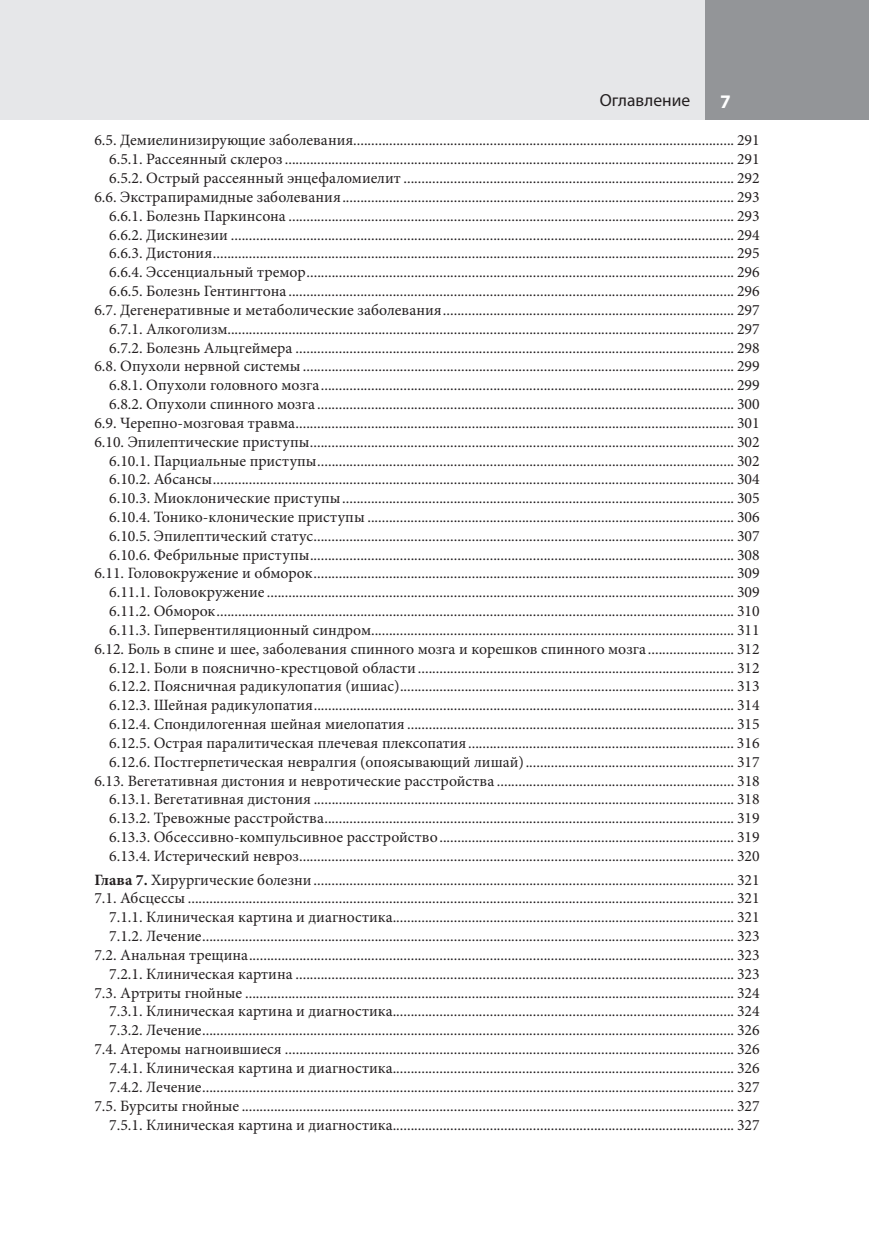
<style>
.page{position:relative;width:869px;height:1241px;background:#fff}
.page>*{position:absolute;margin:0;border:0;box-sizing:border-box;transform-origin:0 0}
.t1{font:700 19.25px "Myriad Pro";color:#fff}
.t2{font:17.5px "Myriad Pro";color:#231f20}
.t3{font:15.75px/18.7px "Minion Pro";color:#231f20;text-align:right}
.s1{font-weight:700}
</style>
<div class="page">
<div style="left:704px;top:0;width:164px;height:119px;background:#939598"></div>
<div style="left:26px;top:0;width:678px;height:119px;background:#e6e7e9"></div>
<div style="left:0;top:0;width:24px;height:119px;background:#e6e7e9"></div>
<p class="t2" style="left:599px;top:90px;width:92px">Оглавление</p>
<p class="t1" style="left:719px;top:90px;width:12px">7</p>
<p class="t3" style="left:94px;top:132px;width:666px">6.5. Демиелинизирующие заболевания.......................................................................................................... 291<br>6.5.1. Рассеянный склероз ............................................................................................................................. 291<br>6.5.2. Острый рассеянный энцефаломиелит ............................................................................................ 292<br>6.6. Экстрапирамидные заболевания ............................................................................................................. 293<br>6.6.1. Болезнь Паркинсона ............................................................................................................................ 293<br>6.6.2. Дискинезии ............................................................................................................................................ 294<br>6.6.3. Дистония ................................................................................................................................................. 295<br>6.6.4. Эссенциальный тремор ....................................................................................................................... 296<br>6.6.5. Болезнь Гентингтона ............................................................................................................................ 296<br>6.7. Дегенеративные и метаболические заболевания ................................................................................. 297<br>6.7.1. Алкоголизм............................................................................................................................................. 297<br>6.7.2. Болезнь Альцгеймера .......................................................................................................................... 298<br>6.8. Опухоли нервной системы ........................................................................................................................ 299<br>6.8.1. Опухоли головного мозга ................................................................................................................... 299<br>6.8.2. Опухоли спинного мозга .................................................................................................................... 300<br>6.9. Черепно-мозговая травма .......................................................................................................................... 301<br>6.10. Эпилептические приступы ...................................................................................................................... 302<br>6.10.1. Парциальные приступы .................................................................................................................... 302<br>6.10.2. Абсансы ................................................................................................................................................. 304<br>6.10.3. Миоклонические приступы ............................................................................................................. 305<br>6.10.4. Тонико-клонические приступы ...................................................................................................... 306<br>6.10.5. Эпилептический статус ..................................................................................................................... 307<br>6.10.6. Фебрильные приступы ...................................................................................................................... 308<br>6.11. Головокружение и обморок ..................................................................................................................... 309<br>6.11.1. Головокружение .................................................................................................................................. 309<br>6.11.2. Обморок ................................................................................................................................................ 310<br>6.11.3. Гипервентиляционный синдром..................................................................................................... 311<br>6.12. Боль в спине и шее, заболевания спинного мозга и корешков спинного мозга ........................ 312<br>6.12.1. Боли в пояснично-крестцовой области ........................................................................................ 312<br>6.12.2. Поясничная радикулопатия (ишиас) ............................................................................................. 313<br>6.12.3. Шейная радикулопатия ..................................................................................................................... 314<br>6.12.4. Спондилогенная шейная миелопатия ........................................................................................... 315<br>6.12.5. Острая паралитическая плечевая плексопатия .......................................................................... 316<br>6.12.6. Постгерпетическая невралгия (опоясывающий лишай) .......................................................... 317<br>6.13. Вегетативная дистония и невротические расстройства .................................................................. 318<br>6.13.1. Вегетативная дистония ..................................................................................................................... 318<br>6.13.2. Тревожные расстройства .................................................................................................................. 319<br>6.13.3. Обсессивно-компульсивное расстройство .................................................................................. 319<br>6.13.4. Истерический невроз ......................................................................................................................... 320</p>
<p class="t3" style="left:94px;top:871px;width:666px"><span class="s1">Глава 7.</span> Хирургические болезни ..................................................................................................................... 321<br>7.1. Абсцессы ........................................................................................................................................................ 321<br>7.1.1. Клиническая картина и диагностика ............................................................................................... 321<br>7.1.2. Лечение .................................................................................................................................................... 323<br>7.2. Анальная трещина ....................................................................................................................................... 323<br>7.2.1. Клиническая картина .......................................................................................................................... 323<br>7.3. Артриты гнойные ........................................................................................................................................ 324<br>7.3.1. Клиническая картина и диагностика ............................................................................................... 324<br>7.3.2. Лечение .................................................................................................................................................... 326<br>7.4. Атеромы нагноившиеся ............................................................................................................................. 326<br>7.4.1. Клиническая картина и диагностика ............................................................................................... 326<br>7.4.2. Лечение .................................................................................................................................................... 327<br>7.5. Бурситы гнойные ......................................................................................................................................... 327<br>7.5.1. Клиническая картина и диагностика ............................................................................................... 327</p>
</div>
